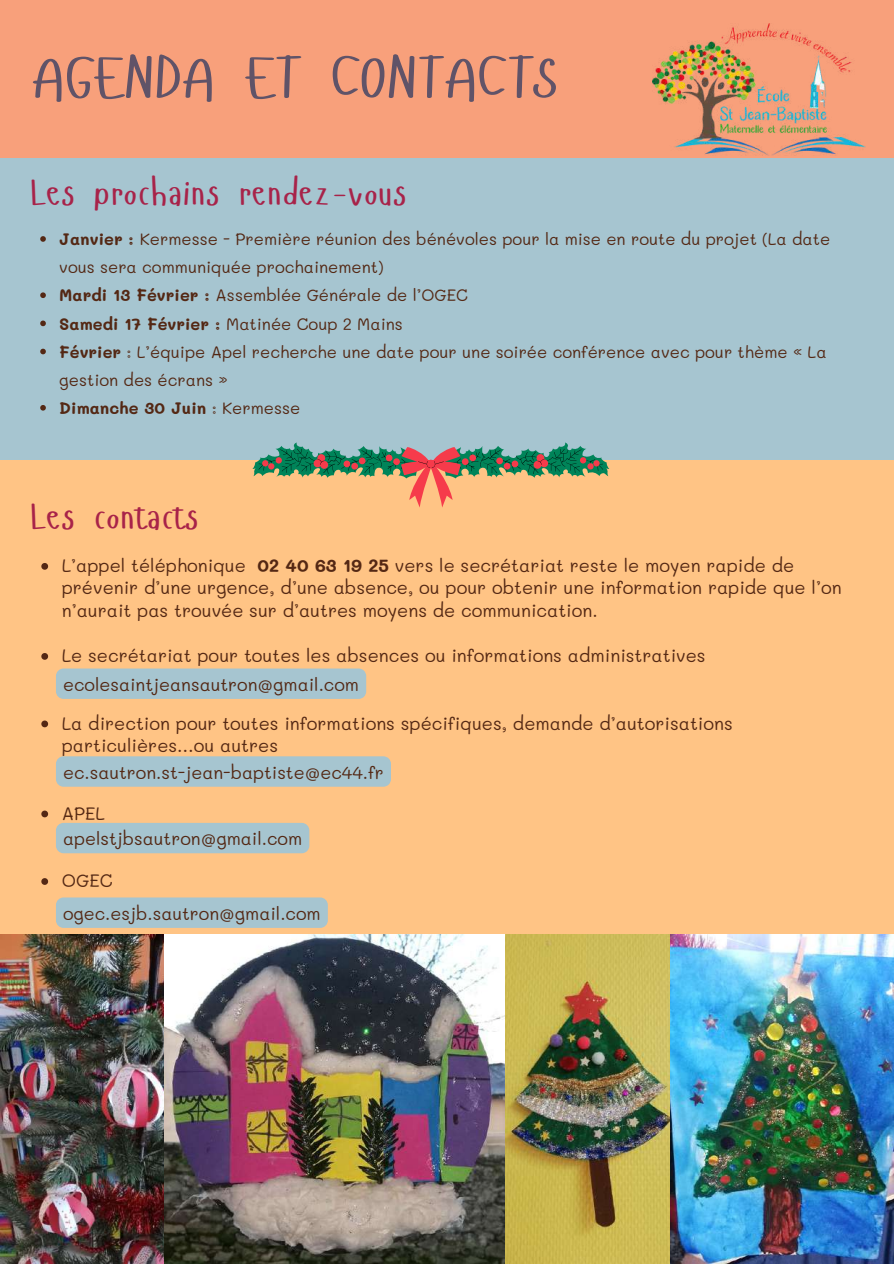
<style>
.page{position:relative;width:894px;height:1264px;background:#fff}
.page>*{position:absolute;margin:0;border:0;box-sizing:border-box;transform-origin:0 0}
.t1{font:60px "Hangyaboly";color:#605368}
.t2{font:36px "Hangyaboly";letter-spacing:.02em;color:#a82349}
.t3{font:18px/22.5px "Mali";color:#542814}
.t4{font:17.7px "Mali";color:#542814}
.t5{font:16.5px/28.2px "Mali";color:#542814}
.s1{font-weight:700}
</style>
<div class="page">
<div style="left:0;top:0;width:893px;height:1263px;background:#f8a07b"></div>
<div style="left:0;top:448px;width:893px;height:486px;background:#ffc485"></div>
<svg style="left:41px;top:563px;width:7px;height:6px"></svg>
<svg style="left:41px;top:653px;width:7px;height:6px"></svg>
<svg style="left:41px;top:720px;width:7px;height:7px"></svg>
<svg style="left:41px;top:810px;width:7px;height:7px"></svg>
<svg style="left:41px;top:878px;width:7px;height:6px"></svg>
<div style="left:0;top:158px;width:893px;height:302px;background:#a6c5d0"></div>
<img style="left:652px;top:23px;width:213px;height:132px">
<img style="left:0;top:934px;width:893px;height:329px">
<svg style="left:252px;top:442px;width:357px;height:65px"></svg>
<svg style="left:40px;top:236px;width:6px;height:6px"></svg>
<svg style="left:40px;top:292px;width:6px;height:6px"></svg>
<svg style="left:40px;top:320px;width:6px;height:6px"></svg>
<svg style="left:40px;top:349px;width:6px;height:5px"></svg>
<svg style="left:40px;top:405px;width:6px;height:5px"></svg>
<div style="left:56px;top:822px;width:253px;height:31px;background:#a6c5d0;border-radius:8px"></div>
<div style="left:56px;top:897px;width:272px;height:30px;background:#a6c5d0;border-radius:8px"></div>
<div style="left:56px;top:668px;width:310px;height:31px;background:#a6c5d0"></div>
<div style="left:56px;top:756px;width:335px;height:30px;background:#a6c5d0"></div>
<h1 class="t1" style="left:31px;top:39px;width:528px">AGENDA ET CONTACTS</h1>
<h2 class="t2" style="left:31px;top:170px;width:376px">Les prochains rendez-vous</h2>
<p class="t5" style="left:59px;top:224px;width:772px"><span class="s1">Janvier :</span> Kermesse - Première réunion des bénévoles pour la mise en route du projet (La date vous sera communiquée prochainement)<br><span class="s1">Mardi 13 Février :</span> Assemblée Générale de l’OGEC<br><span class="s1">Samedi 17 Février :</span> Matinée Coup 2 Mains<br><span class="s1">Février</span> : L’équipe Apel recherche une date pour une soirée conférence avec pour thème « La gestion des écrans »<br><span class="s1">Dimanche 30 Juin</span> : Kermesse</p>
<h2 class="t2" style="left:31px;top:493px;width:169px">Les contacts</h2>
<p class="t3" style="left:62px;top:553px;width:781px">L’appel téléphonique <span class="s1">02 40 63 19 25</span> vers le secrétariat reste le moyen rapide de prévenir d’une urgence, d’une absence, ou pour obtenir une information rapide que l’on n’aurait pas trouvée sur d’autres moyens de communication.</p>
<p class="t3" style="left:62px;top:643px;width:645px">Le secrétariat pour toutes les absences ou informations administratives</p>
<p class="t4" style="left:63px;top:672px;width:297px">ecolesaintjeansautron@gmail.com</p>
<p class="t3" style="left:62px;top:711px;width:672px">La direction pour toutes informations spécifiques, demande d’autorisations particulières…ou autres</p>
<p class="t4" style="left:63px;top:760px;width:322px">ec.sautron.st-jean-baptiste@ec44.fr</p>
<p class="t3" style="left:62px;top:801px;width:45px">APEL</p>
<p class="t4" style="left:63px;top:826px;width:241px">apelstjbsautron@gmail.com</p>
<p class="t3" style="left:62px;top:868px;width:52px">OGEC</p>
<p class="t4" style="left:63px;top:901px;width:259px">ogec.esjb.sautron@gmail.com</p>
</div>
